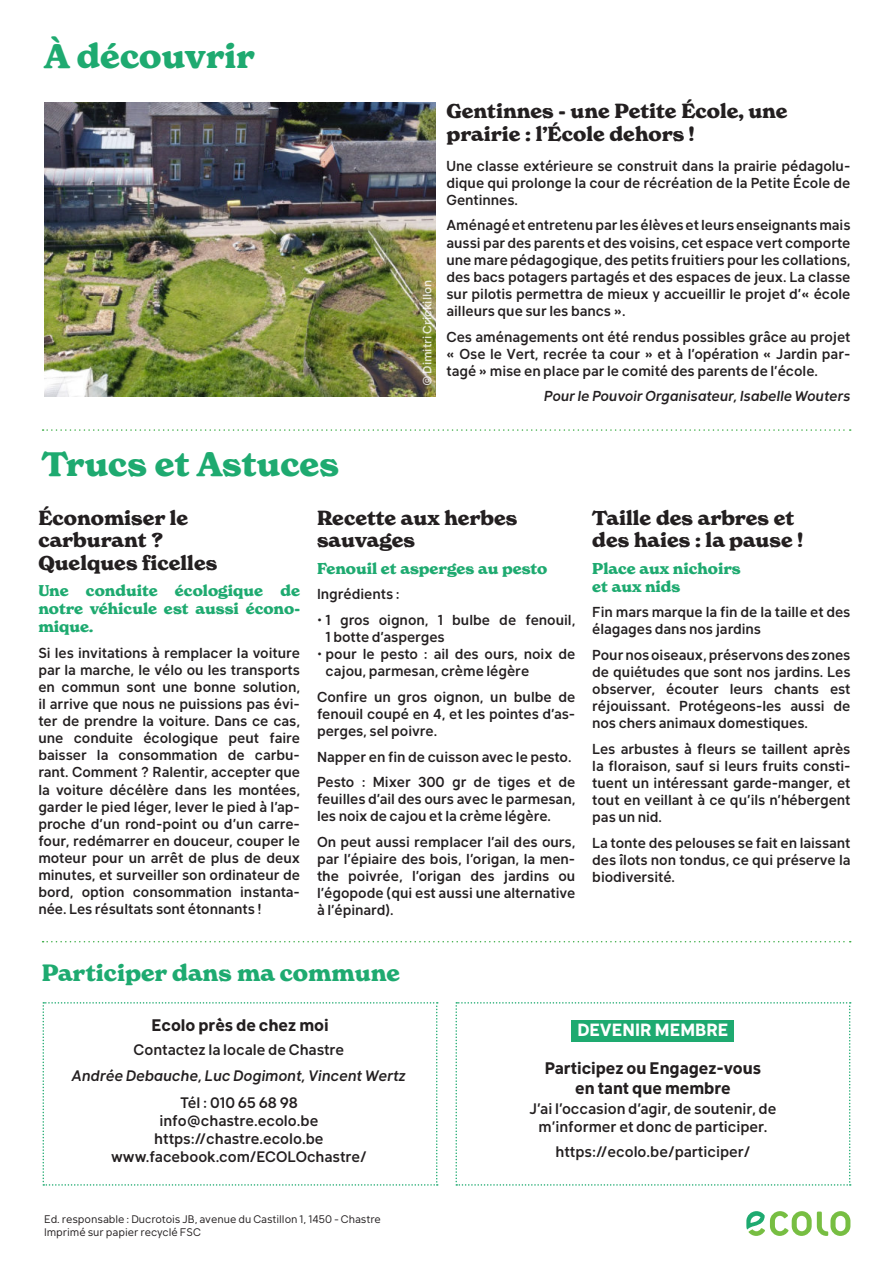
<style>
.page{position:relative;width:893px;height:1263px;background:#fff}
.page>*{position:absolute;margin:0;border:0;box-sizing:border-box;transform-origin:0 0}
.eC_Titre1_p1{font:700 33px "New Spirit";color:#1eaa70}
.t1{font:700 22.5px "New Spirit";color:#1eaa70}
.eC_Titre2{font:700 19.5px/22.5px "New Spirit";color:#231f20}
.t2{font:700 17.4px "Klima";color:#fff}
.t3{font:700 16.5px "Klima";color:#231f20}
.t4{font:500 15px/18px "Klima";color:#231f20;text-align:center}
.eC_Intertitres1{font:700 15px/18px "New Spirit";color:#1eaa70;text-align:justify}
.t5{font:italic 500 15px "Klima";color:#231f20}
.eC_Body{font:500 14.25px/17.1px "Klima";color:#231f20;text-align:justify}
.eC_signature_article{font:italic 500 14.25px "Klima";color:#231f20}
.t6{font:500 12px "Klima";color:#fff}
.eC_Ed_Resp{font:10.8px "Klima";color:#231f20}
</style>
<div class="page">
<svg style="left:43px;top:941px;width:808px;height:1px"></svg>
<svg style="left:43px;top:429px;width:808px;height:2px"></svg>
<svg style="left:43px;top:1002px;width:395px;height:184px"></svg>
<svg style="left:455px;top:1002px;width:396px;height:184px"></svg>
<svg style="left:746px;top:1211px;width:104px;height:25px"></svg>
<div style="left:572px;top:1020px;width:162px;height:21px;background:#1eaa70"></div>
<img style="left:44px;top:102px;width:392px;height:294px">
<p class="eC_Titre1_p1" style="left:44px;top:36px;width:212px">À découvrir</p>
<p class="t6" style="left:417px;top:386px;width:108px;rotate:-90deg">© Dimitri Crickillon</p>
<p class="eC_Titre2" style="left:446px;top:100px;width:343px">Gentinnes - une Petite École, une prairie : l’École dehors !</p>
<p class="eC_Body" style="left:446px;top:155px;width:405px">Une classe extérieure se construit dans la prairie pédagolu&shy;dique qui prolonge la cour de récréation de la Petite École de Gentinnes.</p>
<p class="eC_Body" style="left:446px;top:215px;width:406px">Aménagé et entretenu par les élèves et leurs enseignants mais aussi par des parents et des voisins, cet espace vert comporte une mare pédagogique, des petits fruitiers pour les collations, des bacs potagers partagés et des espaces de jeux. La classe sur pilotis permettra de mieux y accueillir le projet d’« école ailleurs que sur les bancs ».</p>
<p class="eC_Body" style="left:446px;top:326px;width:405px">Ces aménagements ont été rendus possibles grâce au projet « Ose le Vert, recrée ta cour » et à l’opération « Jardin par&shy;tagé » mise en place par le comité des parents de l’école.</p>
<p class="eC_signature_article" style="left:544px;top:384px;width:308px">Pour le Pouvoir Organisateur, Isabelle Wouters</p>
<p class="eC_Titre1_p1" style="left:42px;top:444px;width:299px">Trucs et Astuces</p>
<p class="eC_Titre2" style="left:38px;top:506px;width:180px">Économiser le carburant ?<br>Quelques ficelles</p>
<p class="eC_Intertitres1" style="left:38px;top:582px;width:263px">Une conduite écologique de notre véhicule est aussi écono&shy;mique.</p>
<p class="eC_Body" style="left:38px;top:642px;width:263px">Si les invitations à remplacer la voiture par la marche, le vélo ou les transports en commun sont une bonne solution, il arrive que nous ne puissions pas évi&shy;ter de prendre la voiture. Dans ce cas, une conduite écologique peut faire baisser la consommation de carbu&shy;rant. Comment ? Ralentir, accepter que la voiture décélère dans les montées, garder le pied léger, lever le pied à l’ap&shy;proche d’un rond-point ou d’un carre&shy;four, redémarrer en douceur, couper le moteur pour un arrêt de plus de deux minutes, et surveiller son ordinateur de bord, option consommation instanta&shy;née. Les résultats sont étonnants !</p>
<p class="eC_Titre2" style="left:317px;top:506px;width:202px">Recette aux herbes sauvages</p>
<p class="eC_Intertitres1" style="left:317px;top:559px;width:232px">Fenouil et asperges au pesto</p>
<p class="eC_Body" style="left:317px;top:584px;width:84px">Ingrédients :</p>
<p class="eC_Body" style="left:326px;top:610px;width:251px;text-indent:-9px">• 1 gros oignon, 1 bulbe de fenouil,<br>1 botte d’asperges</p>
<p class="eC_Body" style="left:326px;top:644px;width:251px;text-indent:-9px">• pour le pesto : ail des ours, noix de cajou, parmesan, crème légère</p>
<p class="eC_Body" style="left:317px;top:686px;width:260px">Confire un gros oignon, un bulbe de fenouil coupé en 4, et les pointes d’as&shy;perges, sel poivre.</p>
<p class="eC_Body" style="left:317px;top:746px;width:256px">Napper en fin de cuisson avec le pesto.</p>
<p class="eC_Body" style="left:317px;top:772px;width:260px">Pesto : Mixer 300 gr de tiges et de feuilles d’ail des ours avec le parmesan, les noix de cajou et la crème légère.</p>
<p class="eC_Body" style="left:317px;top:832px;width:260px">On peut aussi remplacer l’ail des ours, par l’épiaire des bois, l’origan, la men&shy;the poivrée, l’origan des jardins ou l’égopode (qui est aussi une alternative à l’épinard).</p>
<p class="eC_Titre2" style="left:592px;top:506px;width:212px">Taille des arbres et des haies : la pause !</p>
<p class="eC_Intertitres1" style="left:592px;top:559px;width:150px">Place aux nichoirs et aux nids</p>
<p class="eC_Body" style="left:592px;top:602px;width:260px">Fin mars marque la fin de la taille et des élagages dans nos jardins</p>
<p class="eC_Body" style="left:592px;top:645px;width:260px">Pour nos oiseaux, préservons des zones de quiétudes que sont nos jardins. Les observer, écouter leurs chants est réjouissant. Protégeons-les aussi de nos chers animaux domestiques.</p>
<p class="eC_Body" style="left:592px;top:739px;width:260px">Les arbustes à fleurs se taillent après la floraison, sauf si leurs fruits consti&shy;tuent un intéressant garde-manger, et tout en veillant à ce qu’ils n’hébergent pas un nid.</p>
<p class="eC_Body" style="left:592px;top:833px;width:260px">La tonte des pelouses se fait en laissant des îlots non tondus, ce qui préserve la biodiversité.</p>
<p class="t1" style="left:42px;top:959px;width:360px">Participer dans ma commune</p>
<p class="t3" style="left:151px;top:1010px;width:179px">Ecolo près de chez moi</p>
<p class="t4" style="left:134px;top:1039px;width:212px">Contactez la locale de Chastre</p>
<p class="t5" style="left:72px;top:1063px;width:336px">Andrée Debauche, Luc Dogimont, Vincent Wertz</p>
<p class="t4" style="left:180px;top:1092px;width:119px">Tél : 010 65 68 98</p>
<p class="t4" style="left:160px;top:1110px;width:160px">info@chastre.ecolo.be</p>
<p class="t4" style="left:154px;top:1128px;width:171px">https://chastre.ecolo.be</p>
<p class="t4" style="left:111px;top:1146px;width:257px">www.facebook.com/ECOLOchastre/</p>
<p class="eC_Ed_Resp" style="left:44px;top:1210px;width:338px">Ed. responsable : Ducrotois JB, avenue du Castillon 1, 1450 - Chastre</p>
<p class="eC_Ed_Resp" style="left:44px;top:1223px;width:158px">Imprimé sur papier recyclé FSC</p>
<p class="t2" style="left:577px;top:1015px;width:153px">DEVENIR MEMBRE</p>
<p class="t3" style="left:545px;top:1053px;width:218px">Participez ou Engagez-vous</p>
<p class="t3" style="left:575px;top:1073px;width:157px">en tant que membre</p>
<p class="t4" style="left:529px;top:1098px;width:248px">J’ai l’occasion d’agir, de soutenir, de m’informer et donc de participer.</p>
<p class="t4" style="left:556px;top:1141px;width:196px">https://ecolo.be/participer/</p>
</div>
